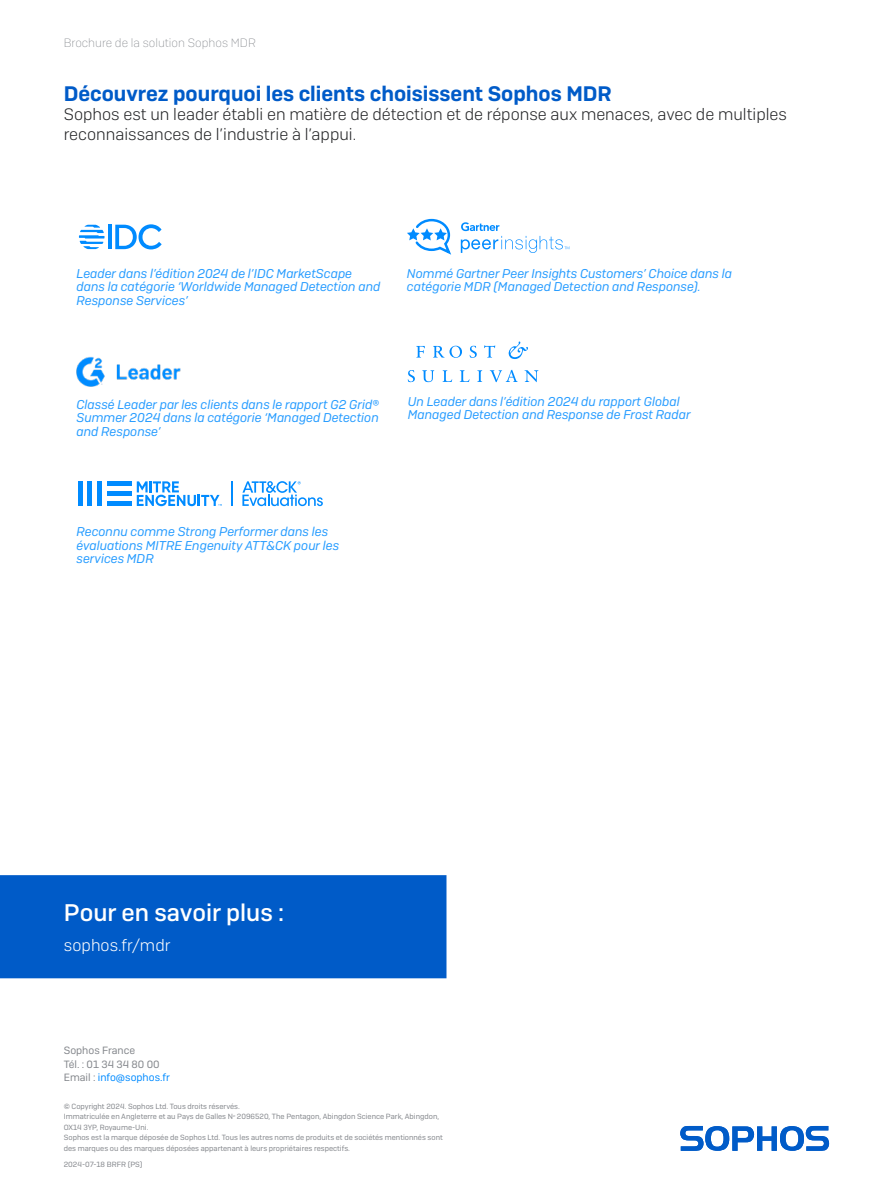
<style>
.page{position:relative;width:893px;height:1191px;background:#fff}
.page>*{position:absolute;margin:0;border:0;box-sizing:border-box;transform-origin:0 0}
.t1{font:500 24px "Sophos Sans";color:#fff}
.t2{font:600 21px "Sophos Sans";color:#005bc8}
.t3{font:300 16.5px/19.5px "Sophos Sans";color:#242527}
.t4{font:300 16.5px "Sophos Sans";color:#fff}
.t5{font:italic 12.75px/13.5px "Sophos Sans";color:#269cff}
.t6{font:200 12px "Sophos Sans";color:#83868b}
.t7{font:10.5px/13.5px "Sophos Sans";color:#83868b}
.t8{font:7.5px/10.5px "Sophos Sans";color:#83868b}
.s1{color:#008bff}
</style>
<div class="page">
<svg style="left:680px;top:1126px;width:149px;height:24px"></svg>
<svg style="left:461px;top:222px;width:108px;height:31px"></svg>
<svg style="left:407px;top:218px;width:45px;height:37px"></svg>
<img style="left:77px;top:357px;width:104px;height:30px">
<div style="left:0;top:875px;width:446px;height:103px;background:#005bc8"></div>
<svg style="left:508px;top:341px;width:20px;height:18px"></svg>
<svg style="left:524px;top:370px;width:14px;height:12px"></svg>
<svg style="left:433px;top:346px;width:29px;height:12px"></svg>
<svg style="left:422px;top:370px;width:12px;height:12px"></svg>
<svg style="left:490px;top:370px;width:28px;height:12px"></svg>
<svg style="left:416px;top:346px;width:9px;height:11px"></svg>
<svg style="left:484px;top:345px;width:11px;height:12px"></svg>
<svg style="left:469px;top:346px;width:8px;height:12px"></svg>
<svg style="left:408px;top:370px;width:7px;height:12px"></svg>
<svg style="left:460px;top:370px;width:9px;height:12px"></svg>
<svg style="left:442px;top:370px;width:10px;height:12px"></svg>
<svg style="left:477px;top:370px;width:5px;height:12px"></svg>
<div style="left:107px;top:481px;width:25px;height:5px;background:#008bff"></div>
<div style="left:107px;top:491px;width:25px;height:5px;background:#008bff"></div>
<div style="left:107px;top:501px;width:25px;height:5px;background:#008bff"></div>
<div style="left:97px;top:481px;width:5px;height:25px;background:#008bff"></div>
<div style="left:87px;top:481px;width:5px;height:25px;background:#008bff"></div>
<div style="left:78px;top:481px;width:5px;height:25px;background:#008bff"></div>
<svg style="left:137px;top:481px;width:85px;height:25px"></svg>
<svg style="left:232px;top:481px;width:1px;height:25px"></svg>
<svg style="left:242px;top:481px;width:81px;height:25px"></svg>
<hr style="left:108px;top:225px;width:4px;height:24px;background:#008bff">
<svg style="left:115px;top:224px;width:47px;height:25px"></svg>
<svg style="left:79px;top:225px;width:26px;height:24px"></svg>
<p class="t6" style="left:64px;top:36px;width:194px">Brochure de la solution Sophos MDR</p>
<h2 class="t2" style="left:64px;top:80px;width:549px">Découvrez pourquoi les clients choisissent Sophos MDR</h2>
<p class="t3" style="left:64px;top:104px;width:725px">Sophos est un leader établi en matière de détection et de réponse aux menaces, avec de multiples reconnaissances de l’industrie à l’appui.</p>
<p class="t5" style="left:77px;top:266px;width:305px">Leader dans l’édition 2024 de l’IDC MarketScape dans la catégorie ‘Worldwide Managed Detection and<br>Response Services’</p>
<p class="t5" style="left:407px;top:266px;width:327px">Nommé Gartner Peer Insights Customers’ Choice dans la catégorie MDR (Managed Detection and Response).</p>
<p class="t5" style="left:77px;top:397px;width:304px;text-align:justify">Classé Leader par les clients dans le rapport G2 Grid® Summer 2024 dans la catégorie ‘Managed Detection and Response’</p>
<p class="t5" style="left:408px;top:394px;width:284px">Un Leader dans l’édition 2024 du rapport Global<br>Managed Detection and Response de Frost Radar</p>
<p class="t5" style="left:77px;top:525px;width:264px">Reconnu comme Strong Performer dans les évaluations MITRE Engenuity ATT&amp;CK pour les services MDR</p>
<h1 class="t1" style="left:64px;top:898px;width:222px">Pour en savoir plus :</h1>
<p class="t4" style="left:64px;top:935px;width:108px">sophos.fr/mdr</p>
<p class="t7" style="left:64px;top:1043px;width:108px">Sophos France<br>Tél. : 01 34 34 80 00<br>Email : <span class="s1">info@sophos.fr</span></p>
<p class="t8" style="left:64px;top:1100px;width:381px">© Copyright 2024. Sophos Ltd. Tous droits réservés.<br>Immatriculée en Angleterre et au Pays de Galles N<sup>o</sup> 2096520, The Pentagon, Abingdon Science Park, Abingdon, OX14 3YP, Royaume-Uni.<br>Sophos est la marque déposée de Sophos Ltd. Tous les autres noms de produits et de sociétés mentionnés sont des marques ou des marques déposées appartenant à leurs propriétaires respectifs.</p>
<p class="t8" style="left:64px;top:1159px;width:80px">2024-07-18 BRFR (PS)</p>
</div>
